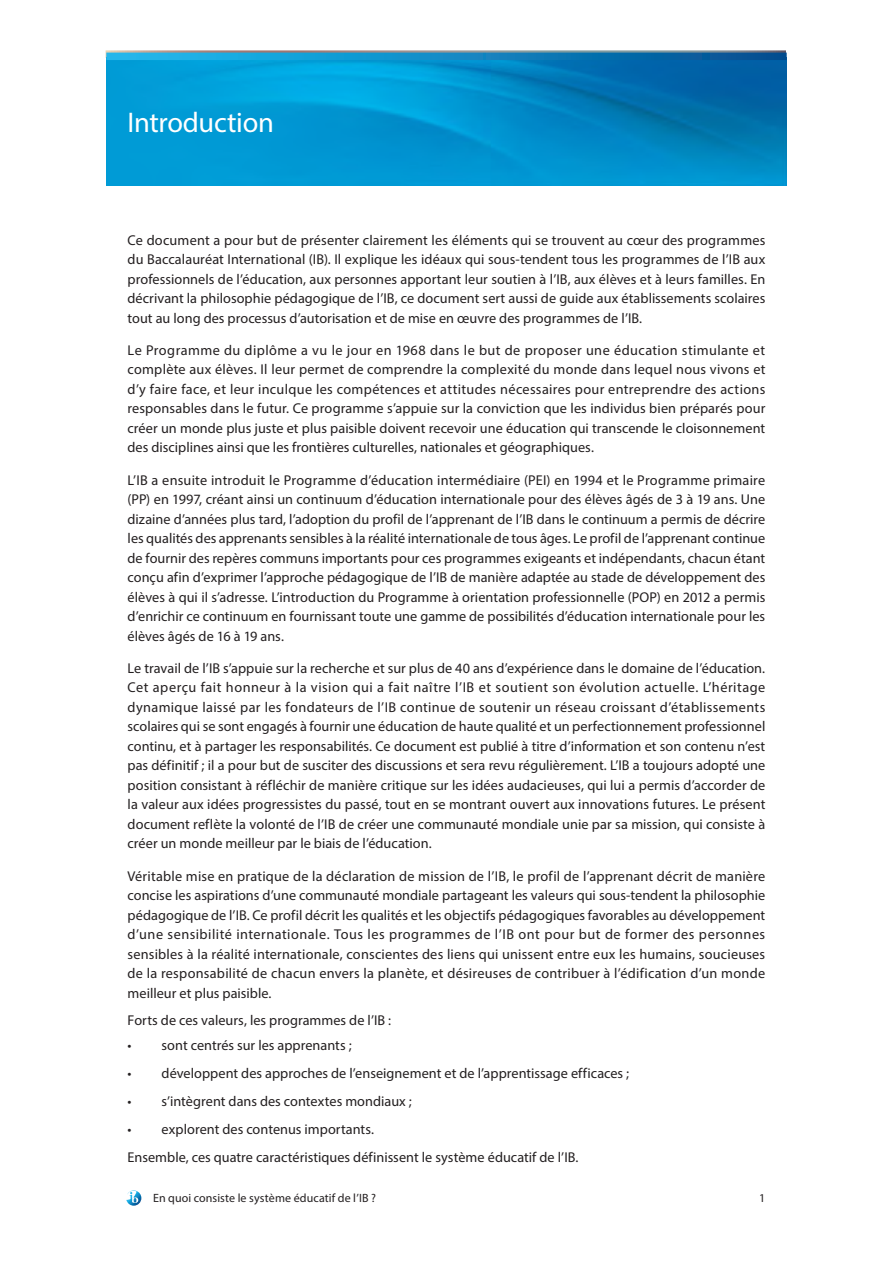
<style>
.page{position:relative;width:893px;height:1263px;background:#fff}
.page>*{position:absolute;margin:0;border:0;box-sizing:border-box;transform-origin:0 0}
.Heading_2{font:28.5px "Myriad Pro";letter-spacing:-.01em;color:#fff}
.Body{font:14.25px/19.5px "Myriad Pro";letter-spacing:.005em;color:#231f20;text-align:justify}
.Page_footer{font:12px "Myriad Pro";letter-spacing:.01em;color:#231f20}
.Page_number{font:12px "Myriad Pro";color:#231f20}
</style>
<div class="page">
<svg style="left:106px;top:50px;width:680px;height:3px;background:#919ca4"></svg>
<svg style="left:126px;top:1190px;width:15px;height:16px"></svg>
<img style="left:106px;top:60px;width:681px;height:125px">
<svg style="left:106px;top:53px;width:681px;height:7px;background:#1087c2"></svg>
<p class="Heading_2" style="left:128px;top:105px;width:148px">Introduction</p>
<p class="Body" style="left:128px;top:230px;width:639px">Ce document a pour but de présenter clairement les éléments qui se trouvent au cœur des programmes du Baccalauréat International (IB). Il explique les idéaux qui sous-tendent tous les programmes de l’IB aux professionnels de l’éducation, aux personnes apportant leur soutien à l’IB, aux élèves et à leurs familles. En décrivant la philosophie pédagogique de l’IB, ce document sert aussi de guide aux établissements scolaires tout au long des processus d’autorisation et de mise en œuvre des programmes de l’IB.</p>
<p class="Body" style="left:128px;top:340px;width:639px">Le Programme du diplôme a vu le jour en 1968 dans le but de proposer une éducation stimulante et complète aux élèves. Il leur permet de comprendre la complexité du monde dans lequel nous vivons et d’y faire face, et leur inculque les compétences et attitudes nécessaires pour entreprendre des actions responsables dans le futur. Ce programme s’appuie sur la conviction que les individus bien préparés pour créer un monde plus juste et plus paisible doivent recevoir une éducation qui transcende le cloisonnement des disciplines ainsi que les frontières culturelles, nationales et géographiques.</p>
<p class="Body" style="left:128px;top:470px;width:639px">L’IB a ensuite introduit le Programme d’éducation intermédiaire (PEI) en 1994 et le Programme primaire (PP) en 1997, créant ainsi un continuum d’éducation internationale pour des élèves âgés de 3 à 19 ans. Une dizaine d’années plus tard, l’adoption du profil de l’apprenant de l’IB dans le continuum a permis de décrire les qualités des apprenants sensibles à la réalité internationale de tous âges. Le profil de l’apprenant continue de fournir des repères communs importants pour ces programmes exigeants et indépendants, chacun étant conçu afin d’exprimer l’approche pédagogique de l’IB de manière adaptée au stade de développement des élèves à qui il s’adresse. L’introduction du Programme à orientation professionnelle (POP) en 2012 a permis d’enrichir ce continuum en fournissant toute une gamme de possibilités d’éducation internationale pour les élèves âgés de 16 à 19 ans.</p>
<p class="Body" style="left:128px;top:658px;width:639px">Le travail de l’IB s’appuie sur la recherche et sur plus de 40 ans d’expérience dans le domaine de l’éducation.<br>Cet aperçu fait honneur à la vision qui a fait naître l’IB et soutient son évolution actuelle. L’héritage dynamique laissé par les fondateurs de l’IB continue de soutenir un réseau croissant d’établissements scolaires qui se sont engagés à fournir une éducation de haute qualité et un perfectionnement professionnel continu, et à partager les responsabilités. Ce document est publié à titre d’information et son contenu n’est pas définitif ; il a pour but de susciter des discussions et sera revu régulièrement. L’IB a toujours adopté une position consistant à réfléchir de manière critique sur les idées audacieuses, qui lui a permis d’accorder de la valeur aux idées progressistes du passé, tout en se montrant ouvert aux innovations futures. Le présent document reflète la volonté de l’IB de créer une communauté mondiale unie par sa mission, qui consiste à créer un monde meilleur par le biais de l’éducation.</p>
<p class="Body" style="left:128px;top:866px;width:639px">Véritable mise en pratique de la déclaration de mission de l’IB, le profil de l’apprenant décrit de manière concise les aspirations d’une communauté mondiale partageant les valeurs qui sous-tendent la philosophie pédagogique de l’IB. Ce profil décrit les qualités et les objectifs pédagogiques favorables au développement d’une sensibilité internationale. Tous les programmes de l’IB ont pour but de former des personnes sensibles à la réalité internationale, conscientes des liens qui unissent entre eux les humains, soucieuses de la responsabilité de chacun envers la planète, et désireuses de contribuer à l’édification d’un monde meilleur et plus paisible.</p>
<p class="Body" style="left:128px;top:1010px;width:265px">Forts de ces valeurs, les programmes de l’IB :</p>
<p class="Body" style="left:128px;top:1035px;width:226px">• sont centrés sur les apprenants ;</p>
<p class="Body" style="left:128px;top:1063px;width:503px">• développent des approches de l’enseignement et de l’apprentissage efficaces ;</p>
<p class="Body" style="left:128px;top:1091px;width:286px">• s’intègrent dans des contextes mondiaux ;</p>
<p class="Body" style="left:128px;top:1119px;width:248px">• explorent des contenus importants.</p>
<p class="Body" style="left:128px;top:1147px;width:452px">Ensemble, ces quatre caractéristiques définissent le système éducatif de l’IB.</p>
<p class="Page_footer" style="left:153px;top:1190px;width:224px">En quoi consiste le système éducatif de l’IB ?</p>
<p class="Page_number" style="left:759px;top:1190px;width:8px">1</p>
</div>
